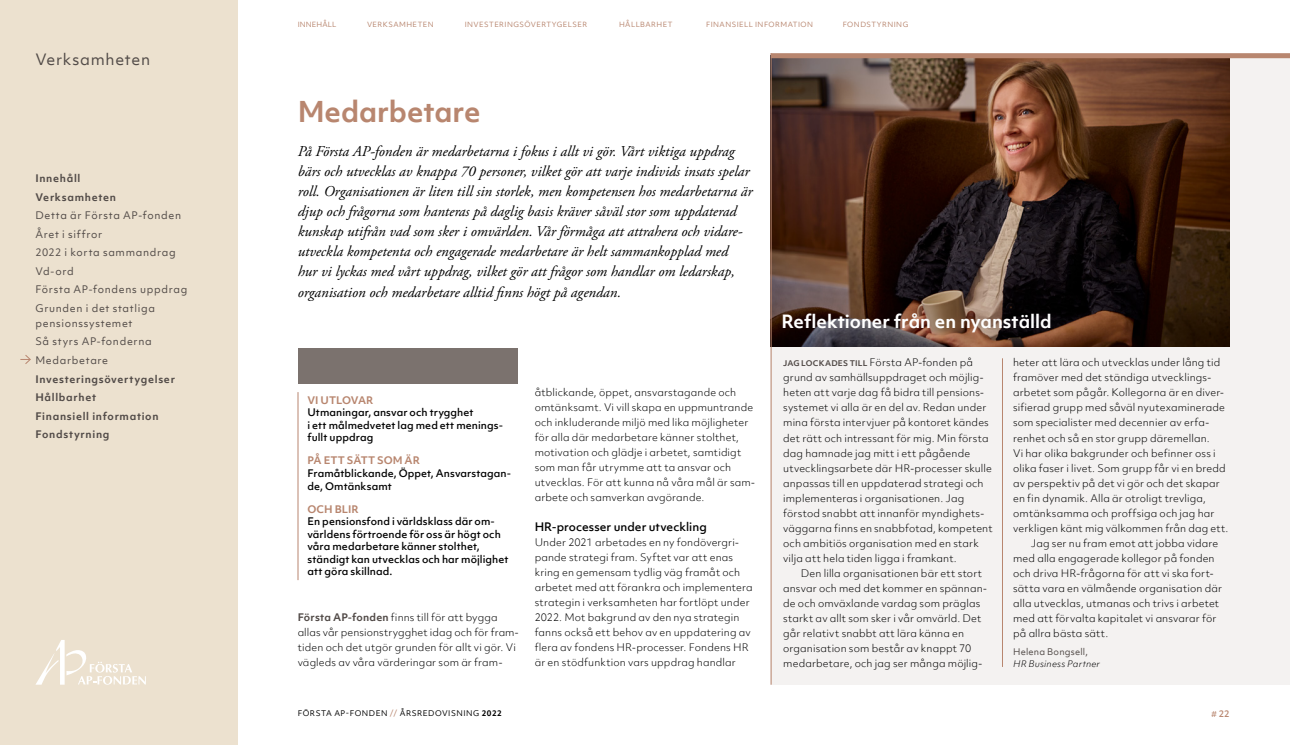
<style>
.page{position:relative;width:1290px;height:745px;background:#fff}
.page>*{position:absolute;margin:0;border:0;box-sizing:border-box;transform-origin:0 0}
.Rubrik_1{font:700 27.5px "Objektiv Mk 1";letter-spacing:-.005em;color:#b8866f}
.Rubrik_2_bold{font:700 17.5px "Objektiv Mk 1";color:#fff}
.Ingress{font:italic 15px/20px "Adobe Garamond Pro";color:#000}
.t1{font:15px "Objektiv Mk 1";letter-spacing:.045em;color:#524b48}
.Mellanrubrik{font:500 11.25px "Objektiv Mk 1";letter-spacing:.005em;color:#000}
.Bröd{font:300 10px/15px "Objektiv Mk 2";letter-spacing:.015em;color:#000}
.Inbröd{font:300 10px/15px "Objektiv Mk 2";letter-spacing:.015em;color:#000}
.Mellanrubrik-2{font:500 10px/12.5px "Objektiv Mk 1";letter-spacing:.005em;color:#000}
.t2{font:10px/18.5px "Objektiv Mk 1";letter-spacing:.065em;color:#524b48}
.t3{font:700 10px/18.5px "Objektiv Mk 1";letter-spacing:.07em;color:#524b48}
.Mellanrubrik-3{font:700 10px "Objektiv Mk 1";color:#b8866f}
.Titel{font:italic 300 8.75px "Objektiv Mk 1";letter-spacing:.02em;color:#000}
.Inkil{font:8.75px "Objektiv Mk 1";letter-spacing:.02em;color:#524b48}
.t4{font:500 8.75px "Objektiv Mk 1";color:#b8866f}
.t5{font:7.5px "Objektiv Mk 1";letter-spacing:.07em;color:#000}
.t6{font:6.88px "Objektiv Mk 1";letter-spacing:.065em;color:#b8866f}
.t7{font:6.88px "Objektiv Mk 1";letter-spacing:.02em;color:#b8866f}
.s1{font-family:"Objektiv Mk 1";font-weight:700;color:#524b48}
.s2{font-family:"Objektiv Mk 1";font-weight:700;font-size:7.5px;color:#524b48}
.s3{color:#b8866f}
.s4{font-weight:700}
.s5{font-weight:400}
</style>
<div class="page">
<div style="left:0;top:0;width:237px;height:744px;background:#ece1cf"></div>
<svg style="left:36px;top:640px;width:110px;height:44px"></svg>
<div style="left:298px;top:348px;width:220px;height:35px;background:#7b726e"></div>
<hr style="left:298px;top:392px;width:1px;height:187px;background:#b8866f">
<div style="left:771px;top:53px;width:519px;height:631px;background:#f4f2f1"></div>
<img style="left:772px;top:58px;width:458px;height:288px">
<hr style="left:771px;top:53px;width:1px;height:631px;background:#b8866f">
<hr style="left:1002px;top:358px;width:1px;height:308px;background:#b8866f">
<div style="left:771px;top:53px;width:519px;height:5px;background:#b8866f"></div>
<svg style="left:20px;top:355px;width:11px;height:9px"></svg>
<h3 class="t1" style="left:35px;top:49px;width:116px">Verksamheten</h3>
<p class="t3" style="left:35px;top:169px;width:82px">Innehåll<br>Verksamheten</p>
<p class="t2" style="left:35px;top:206px;width:153px">Detta är Första AP-fonden<br>Året i siffror<br>2022 i korta sammandrag<br>Vd-ord<br>Första AP-fondens uppdrag<br>Grunden i det statliga</p>
<p class="t2" style="left:35px;top:313px;width:118px">pensionssystemet<br>Så styrs AP-fonderna<br>Medarbetare</p>
<p class="t3" style="left:35px;top:369px;width:141px">Investeringsövertygelser<br>Hållbarhet<br>Finansiell information<br>Fondstyrning</p>
<p class="t7" style="left:298px;top:20px;width:40px">INNEHÅLL</p>
<p class="t6" style="left:367px;top:20px;width:68px">VERKSAMHETEN</p>
<p class="t6" style="left:465px;top:20px;width:124px">INVESTERINGSÖVERTYGELSER</p>
<p class="t6" style="left:619px;top:20px;width:55px">HÅLLBARHET</p>
<p class="t6" style="left:706px;top:20px;width:109px">FINANSIELL INFORMATION</p>
<p class="t6" style="left:843px;top:20px;width:67px">FONDSTYRNING</p>
<p class="Rubrik_1" style="left:298px;top:92px;width:184px">Medarbetare</p>
<p class="Ingress" style="left:298px;top:142px;width:456px">På Första AP-fonden är medarbetarna i fokus i allt vi gör. Vårt viktiga uppdrag bärs och utvecklas av knappa 70 personer, vilket gör att varje individs insats spelar roll. Organisationen är liten till sin storlek, men kompetensen hos medarbetarna är djup och frågorna som hanteras på daglig basis kräver såväl stor som uppdaterad kunskap utifrån vad som sker i omvärlden. Vår förmåga att attrahera och vidare&shy;utveckla kompetenta och engagerade medarbetare är helt sammankopplad med<br>hur vi lyckas med vårt uppdrag, vilket gör att frågor som handlar om ledarskap, organisation och medarbetare alltid finns högt på agendan.</p>
<p class="Mellanrubrik-3" style="left:307px;top:392px;width:67px">VI UTLOVAR</p>
<p class="Mellanrubrik-2" style="left:307px;top:406px;width:197px">Utmaningar, ansvar och trygghet<br>i ett målmedvetet lag med ett menings&shy;fullt uppdrag</p>
<p class="Mellanrubrik-3" style="left:307px;top:453px;width:114px">PÅ ETT SÄTT SOM ÄR</p>
<p class="Mellanrubrik-2" style="left:307px;top:466px;width:205px">Framåtblickande, Öppet, Ansvarstagan&shy;de, Omtänksamt</p>
<p class="Mellanrubrik-3" style="left:307px;top:501px;width:53px">OCH BLIR</p>
<p class="Mellanrubrik-2" style="left:307px;top:514px;width:203px">En pensionsfond i världsklass där om&shy;världens förtroende för oss är högt och våra medarbetare känner stolthet, ständigt kan utvecklas och har möjlighet att göra skillnad.</p>
<p class="Bröd" style="left:298px;top:609px;width:223px"><span class="s1">Första AP-fonden</span> finns till för att bygga allas vår pensionstrygghet idag och för fram&shy;tiden och det utgör grunden för allt vi gör. Vi vägleds av våra värderingar som är fram-</p>
<p class="Bröd" style="left:535px;top:384px;width:222px">åtblickande, öppet, ansvarstagande och omtänksamt. Vi vill skapa en uppmuntrande och inkluderande miljö med lika möjligheter för alla där medarbetare känner stolthet, motivation och glädje i arbetet, samtidigt som man får utrymme att ta ansvar och utvecklas. För att kunna nå våra mål är sam&shy;arbete och samverkan avgörande.</p>
<p class="Mellanrubrik" style="left:535px;top:518px;width:174px">HR-processer under utveckling</p>
<p class="Bröd" style="left:535px;top:534px;width:219px">Under 2021 arbetades en ny fondövergri&shy;pande strategi fram. Syftet var att enas kring en gemensam tydlig väg framåt och arbetet med att förankra och implementera strategin i verksamheten har fortlöpt under 2022. Mot bakgrund av den nya strategin fanns också ett behov av en uppdatering av flera av fondens HR-processer. Fondens HR är en stödfunktion vars uppdrag handlar</p>
<p class="Rubrik_2_bold" style="left:781px;top:309px;width:272px">Reflektioner från en nyanställd</p>
<p class="Inbröd" style="left:1013px;top:355px;width:217px">heter att lära och utvecklas under lång tid framöver med det ständiga utvecklings&shy;arbetet som pågår. Kollegorna är en diver&shy;sifierad grupp med såväl nyutexaminerade som specialister med decennier av erfa&shy;renhet och så en stor grupp däremellan.<br>Vi har olika bakgrunder och befinner oss i olika faser i livet. Som grupp får vi en bredd av perspektiv på det vi gör och det skapar en fin dynamik. Alla är otroligt trevliga, omtänksamma och proffsiga och jag har verkligen känt mig välkommen från dag ett.</p>
<p class="Inbröd" style="left:1013px;top:535px;width:210px;text-indent:18px">Jag ser nu fram emot att jobba vidare med alla engagerade kollegor på fonden och driva HR-frågorna för att vi ska fort&shy;sätta vara en välmående organisation där alla utvecklas, utmanas och trivs i arbetet med att förvalta kapitalet vi ansvarar för på allra bästa sätt.</p>
<p class="Inkil" style="left:1013px;top:644px;width:76px">Helena Bongsell,</p>
<p class="Titel" style="left:1013px;top:657px;width:88px">HR Business Partner</p>
<p class="Bröd" style="left:783px;top:355px;width:211px"><span class="s2">JAG LOCKADES TILL</span> Första AP-fonden på grund av samhällsuppdraget och möjlig&shy;heten att varje dag få bidra till pensions&shy;systemet vi alla är en del av. Redan under mina första intervjuer på kontoret kändes det rätt och intressant för mig. Min första dag hamnade jag mitt i ett pågående utvecklingsarbete där HR-processer skulle anpassas till en uppdaterad strategi och implementeras i organisationen. Jag förstod snabbt att innanför myndighets&shy;väggarna finns en snabbfotad, kompetent och ambitiös organisation med en stark vilja att hela tiden ligga i framkant.</p>
<p class="Inbröd" style="left:783px;top:565px;width:205px;text-indent:18px">Den lilla organisationen bär ett stort ansvar och med det kommer en spännan&shy;de och omväxlande vardag som präglas starkt av allt som sker i vår omvärld. Det går relativt snabbt att lära känna en organisation som består av knappt 70 medarbetare, och jag ser många möjlig-</p>
<p class="t5" style="left:298px;top:707px;width:206px">FÖRSTA AP-FONDEN <span class="s3">//</span> ÅRSREDOVISNING <span class="s4">2022</span></p>
<p class="t4" style="left:1211px;top:706px;width:20px"><span class="s5">#</span> 22</p>
</div>
